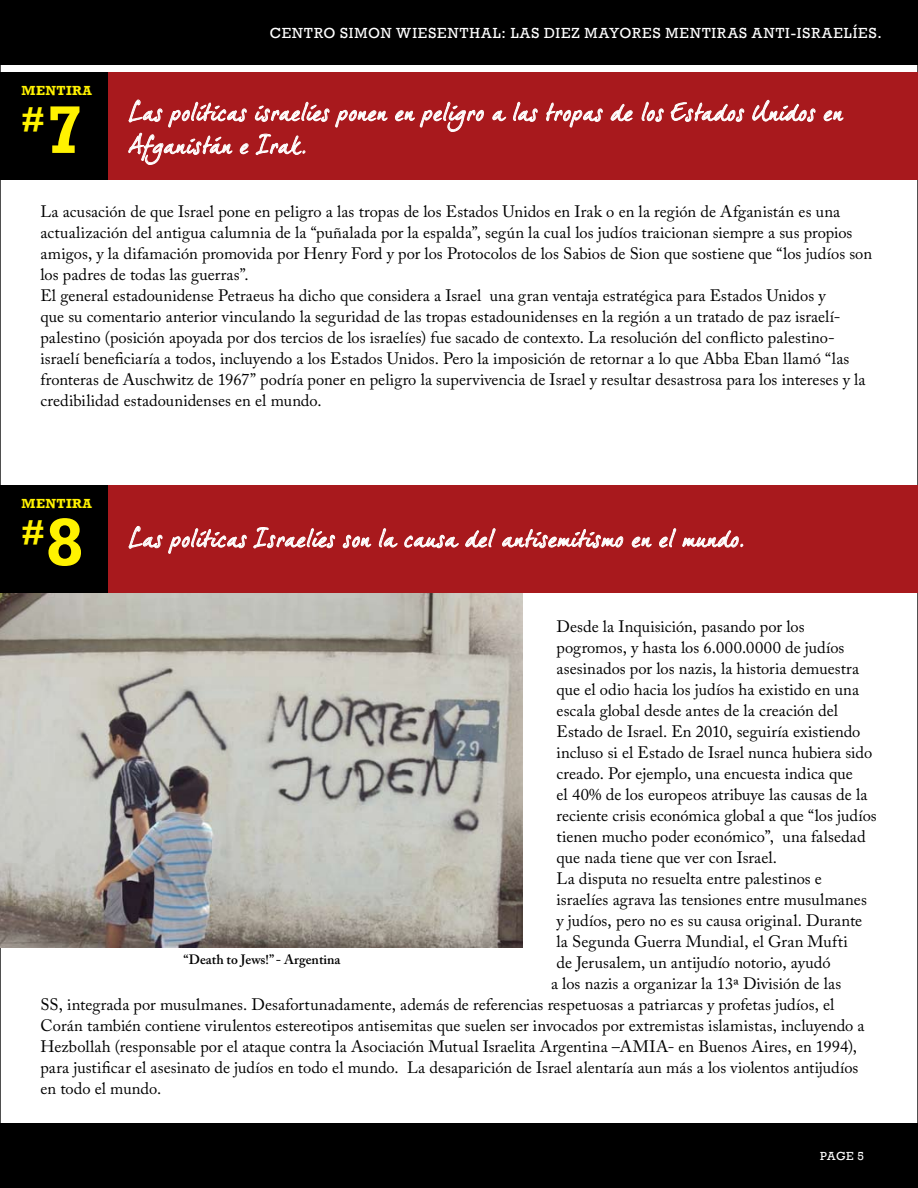
<style>
.page{position:relative;width:918px;height:1188px;background:#fff}
.page>*{position:absolute;margin:0;border:0;box-sizing:border-box;transform-origin:0 0}
.t1{font:700 34.65px "Rockwell";color:#fff200}
.t2{font:24px/33px "Dear Joe 5 CASUAL";letter-spacing:-.03em;color:#fff}
.t3{font:16.5px/21px "Adobe Caslon Pro";color:#000}
.t4{font:15px "Rockwell";letter-spacing:.065em;color:#fff}
.t5{font:600 13.5px "Adobe Caslon Pro";color:#000}
.t6{font:700 13.5px "Rockwell";letter-spacing:.03em;color:#fff200}
.t7{font:12px "Rockwell";color:#fff}
.s1{font-size:68.4px}
</style>
<div class="page">
<div style="left:0;top:0;width:918px;height:65px;background:#000"></div>
<div style="left:0;top:1123px;width:918px;height:65px;background:#000"></div>
<img style="left:0;top:593px;width:523px;height:354px">
<div style="left:0;top:72px;width:918px;height:108px;background:#a8191d"></div>
<div style="left:0;top:485px;width:918px;height:108px;background:#a8191d"></div>
<div style="left:0;top:72px;width:108px;height:108px;background:#000"></div>
<div style="left:0;top:485px;width:108px;height:108px;background:#000"></div>
<svg style="left:129px;top:100px;width:33px;height:22px"></svg>
<svg style="left:168px;top:102px;width:79px;height:25px"></svg>
<svg style="left:255px;top:102px;width:74px;height:20px"></svg>
<svg style="left:335px;top:110px;width:53px;height:17px"></svg>
<svg style="left:395px;top:102px;width:89px;height:30px"></svg>
<svg style="left:493px;top:110px;width:13px;height:11px"></svg>
<svg style="left:513px;top:102px;width:25px;height:20px"></svg>
<svg style="left:546px;top:103px;width:57px;height:24px"></svg>
<svg style="left:611px;top:104px;width:21px;height:17px"></svg>
<svg style="left:642px;top:102px;width:22px;height:20px"></svg>
<svg style="left:671px;top:102px;width:73px;height:20px"></svg>
<svg style="left:752px;top:100px;width:63px;height:22px"></svg>
<svg style="left:824px;top:110px;width:19px;height:11px"></svg>
<svg style="left:129px;top:133px;width:103px;height:32px"></svg>
<svg style="left:240px;top:143px;width:8px;height:11px"></svg>
<svg style="left:256px;top:134px;width:49px;height:21px"></svg>
<svg style="left:129px;top:526px;width:33px;height:22px"></svg>
<svg style="left:168px;top:528px;width:79px;height:26px"></svg>
<svg style="left:254px;top:527px;width:81px;height:21px"></svg>
<svg style="left:343px;top:535px;width:28px;height:13px"></svg>
<svg style="left:379px;top:528px;width:18px;height:19px"></svg>
<svg style="left:404px;top:535px;width:55px;height:13px"></svg>
<svg style="left:465px;top:528px;width:31px;height:19px"></svg>
<svg style="left:502px;top:529px;width:121px;height:19px"></svg>
<svg style="left:632px;top:537px;width:20px;height:10px"></svg>
<svg style="left:659px;top:528px;width:17px;height:19px"></svg>
<svg style="left:682px;top:530px;width:61px;height:17px"></svg>
<p class="t6" style="left:22px;top:83px;width:72px">MENTIRA</p>
<h1 class="t1" style="left:22px;top:99px;width:63px">#<span class="s1">7</span></h1>
<p class="t4" style="left:270px;top:24px;width:361px">CENTRO SIMON WIESENTHAL: LAS DIEZ MAYORES</p>
<p class="t4" style="left:665px;top:24px;width:12px">MENTIRAS</p>
<p class="t4" style="left:752px;top:24px;width:11px">ANTI</p>
<p class="t4" style="left:791px;top:24px;width:17px">-ISRAEL</p>
<p class="t4" style="left:853px;top:24px;width:31px">ÍES .</p>
<h2 class="t2" style="left:128px;top:95px;width:716px">Las políticas israelíes ponen en peligro a las tropas de los Estados Unidos en<br>Afganistán e Irak.</h2>
<p class="t3" style="left:40px;top:201px;width:833px">La acusación de que Israel pone en peligro a las tropas de los Estados Unidos en Irak o en la región de Afganistán es una actualización del antigua calumnia de la “puñalada por la espalda”, según la cual los judíos traicionan siempre a sus propios amigos, y la difamación promovida por Henry Ford y por los Protocolos de los Sabios de Sion que sostiene que “los judíos son los padres de todas las guerras”.<br>El general estadounidense Petraeus ha dicho que considera a Israel una gran ventaja estratégica para Estados Unidos y<br>que su comentario anterior vinculando la seguridad de las tropas estadounidenses en la región a un tratado de paz israelí&shy;palestino (posición apoyada por dos tercios de los israelíes) fue sacado de contexto. La resolución del conflicto palestino&shy;israelí beneficiaría a todos, incluyendo a los Estados Unidos. Pero la imposición de retornar a lo que Abba Eban llamó “las fronteras de Auschwitz de 1967” podría poner en peligro la supervivencia de Israel y resultar desastrosa para los intereses y la credibilidad estadounidenses en el mundo.</p>
<p class="t6" style="left:22px;top:495px;width:72px">MENTIRA</p>
<h1 class="t1" style="left:22px;top:511px;width:63px">#<span class="s1">8</span></h1>
<h2 class="t2" style="left:128px;top:521px;width:617px">Las políticas Israelíes son la causa del antisemitismo en el mundo.</h2>
<p class="t3" style="left:557px;top:616px;width:250px">Desde la Inquisición, pasando por los</p>
<p class="t3" style="left:557px;top:637px;width:289px">pogromos, y hasta los 6.000.0000 de judíos</p>
<p class="t3" style="left:557px;top:658px;width:304px">asesinados por los nazis, la historia demuestra</p>
<p class="t3" style="left:557px;top:679px;width:304px">que el odio hacia los judíos ha existido en una</p>
<p class="t3" style="left:557px;top:700px;width:283px">escala global desde antes de la creación del</p>
<p class="t3" style="left:557px;top:721px;width:305px">Estado de Israel. En 2010, seguiría existiendo</p>
<p class="t3" style="left:557px;top:742px;width:317px">incluso si el Estado de Israel nunca hubiera sido</p>
<p class="t3" style="left:557px;top:763px;width:298px">creado. Por ejemplo, una encuesta indica que</p>
<p class="t3" style="left:557px;top:784px;width:312px">el 40% de los europeos atribuye las causas de la</p>
<p class="t3" style="left:557px;top:805px;width:322px">reciente crisis económica global a que “los judíos</p>
<p class="t3" style="left:557px;top:826px;width:311px">tienen mucho poder económico”, una falsedad</p>
<p class="t3" style="left:557px;top:847px;width:222px">que nada tiene que ver con Israel.</p>
<p class="t3" style="left:557px;top:868px;width:267px">La disputa no resuelta entre palestinos e</p>
<p class="t3" style="left:557px;top:889px;width:312px">israelíes agrava las tensiones entre musulmanes</p>
<p class="t3" style="left:557px;top:910px;width:307px">y judíos, pero no es su causa original. Durante</p>
<p class="t3" style="left:557px;top:931px;width:293px">la Segunda Guerra Mundial, el Gran Mufti</p>
<p class="t3" style="left:557px;top:952px;width:276px">de Jerusalem, un antijudío notorio, ayudó</p>
<p class="t3" style="left:551px;top:973px;width:292px">a los nazis a organizar la 13ª División de las</p>
<p class="t3" style="left:41px;top:994px;width:795px">SS, integrada por musulmanes. Desafortunadamente, además de referencias respetuosas a patriarcas y profetas judíos, el</p>
<p class="t3" style="left:41px;top:1015px;width:826px">Corán también contiene virulentos estereotipos antisemitas que suelen ser invocados por extremistas islamistas, incluyendo a</p>
<p class="t3" style="left:41px;top:1036px;width:818px">Hezbollah (responsable por el ataque contra la Asociación Mutual Israelita Argentina –AMIA- en Buenos Aires, en 1994),</p>
<p class="t3" style="left:41px;top:1057px;width:819px">para justificar el asesinato de judíos en todo el mundo. La desaparición de Israel alentaría aun más a los violentos antijudíos</p>
<p class="t3" style="left:41px;top:1078px;width:122px">en todo el mundo.</p>
<p class="t5" style="left:183px;top:952px;width:159px">“Death to Jews!” - Argentina</p>
<p class="t7" style="left:820px;top:1149px;width:45px">PAGE 5</p>
</div>
